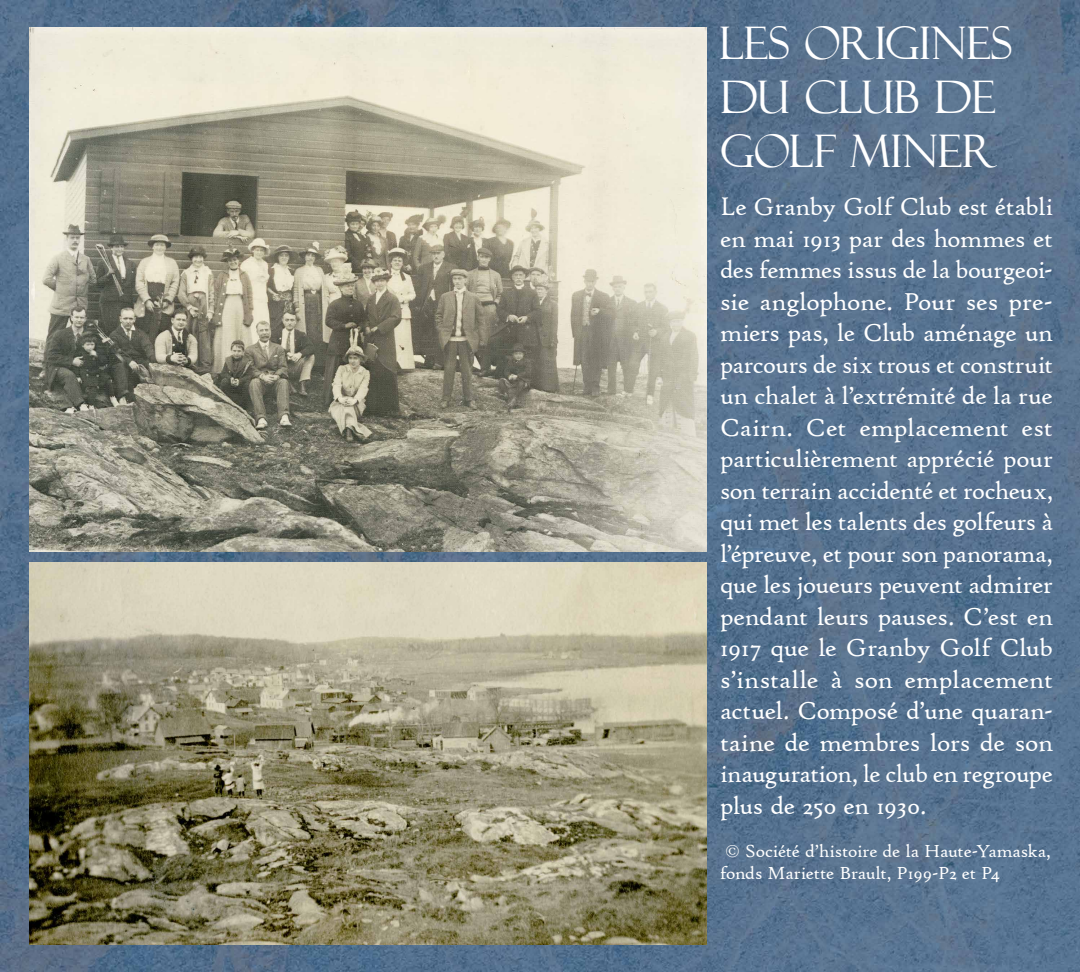
<style>
.page{position:relative;width:1080px;height:972px;background:#fff}
.page>*{position:absolute;margin:0;border:0;box-sizing:border-box;transform-origin:0 0}
.t1{font:45px/54px "Felix Titling";letter-spacing:-.015em;color:#fff}
.t2{font:26.25px/31.5px "High Tower Text";letter-spacing:-.015em;color:#fff}
.t3{font:26.25px "High Tower Text";letter-spacing:.01em;color:#fff}
.t4{font:18.75px/22.5px "High Tower Text";letter-spacing:-.015em;color:#fff}
</style>
<div class="page">
<img style="left:0;top:0;width:1080px;height:972px">
<img style="left:29px;top:563px;width:677px;height:382px">
<img style="left:29px;top:27px;width:678px;height:525px">
<p class="t1" style="left:720px;top:17px;width:294px">LES ORIGINES<br>DU CLUB DE<br>GOLF MINER</p>
<p class="t2" style="left:720px;top:191px;width:335px">Le Granby Golf Club est établi en mai 1913 par des hommes et</p>
<p class="t2" style="left:720px;top:254px;width:335px">des femmes issus de la bourgeoi-</p>
<p class="t2" style="left:720px;top:286px;width:335px">sie anglophone. Pour ses pre-</p>
<p class="t2" style="left:720px;top:317px;width:334px">miers pas le, Club aménage un</p>
<p class="t2" style="left:720px;top:349px;width:335px;text-align:right">parcours de six trous et construit un chalet ’là extrémité de la rue est</p>
<p class="t2" style="left:859px;top:412px;width:151px">emplacement</p>
<p class="t2" style="left:720px;top:412px;width:74px">Cairn.</p>
<p class="t2" style="left:720px;top:443px;width:334px">particulièrement apprécié pour</p>
<p class="t2" style="left:720px;top:475px;width:335px">son terrain accidenté et rocheux,</p>
<p class="t2" style="left:720px;top:506px;width:335px">qui met les talents des golfeurs à</p>
<p class="t2" style="left:720px;top:538px;width:335px">’lépreuve, et pour son panorama,</p>
<p class="t2" style="left:720px;top:569px;width:334px">que les joueurs peuvent admirer</p>
<p class="t2" style="left:720px;top:601px;width:335px">pendant leurs pauses C. ’est en</p>
<p class="t2" style="left:720px;top:632px;width:335px">1917 que le Granby Golf Club</p>
<p class="t2" style="left:854px;top:664px;width:200px">son emplacement</p>
<p class="t2" style="left:806px;top:412px;width:42px">Cet</p>
<p class="t3" style="left:720px;top:664px;width:124px">’s installe à</p>
<p class="t2" style="left:720px;top:695px;width:335px">actuel. Composé ’d une quaran-</p>
<p class="t2" style="left:720px;top:758px;width:334px">inauguration le, club en regroupe plus de 250 en 1930.</p>
<p class="t4" style="left:720px;top:840px;width:332px">© Société ’d histoire de la Haute-Yamaska, fonds Mariette Brault P, 199- 2P e t 4P</p>
<p class="t2" style="left:720px;top:727px;width:335px">taine de membres lors de son</p>
</div>
